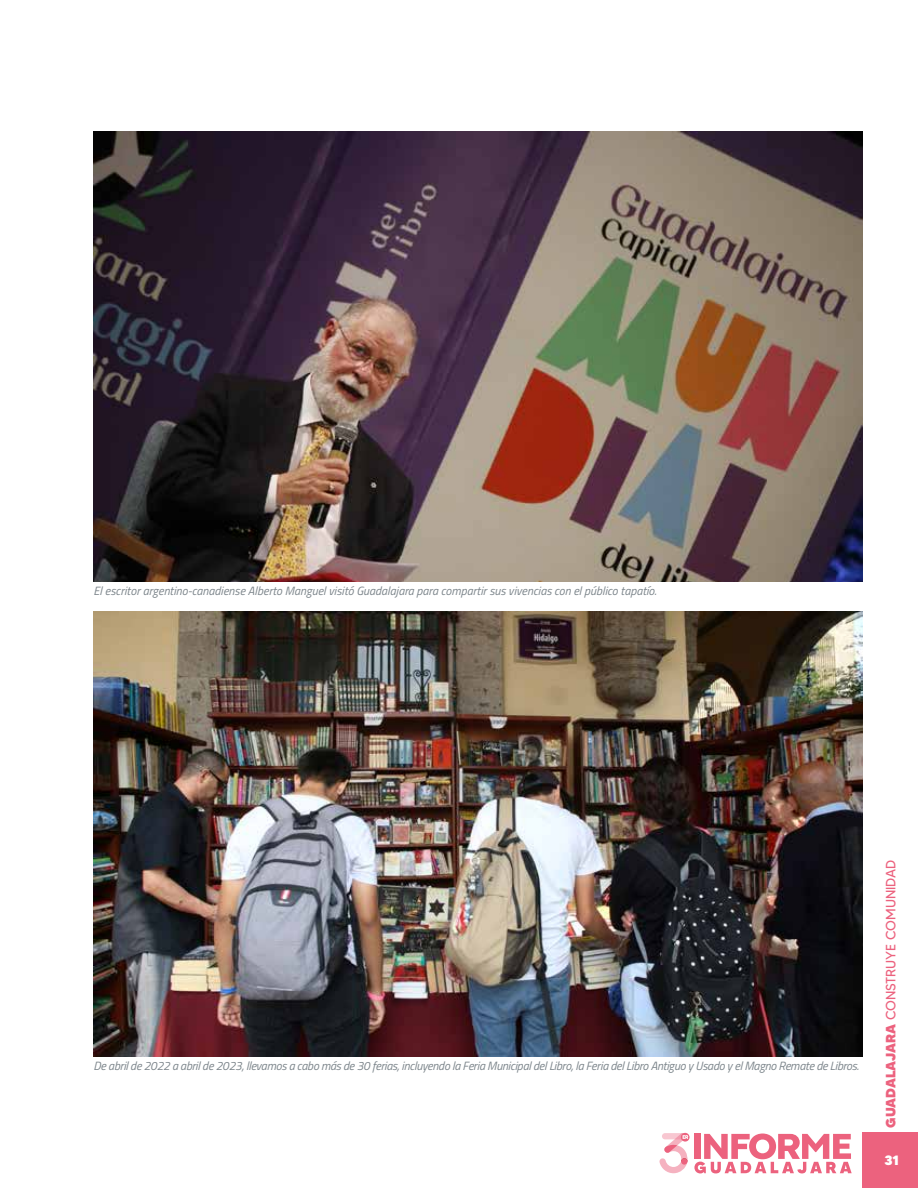
<style>
.page{position:relative;width:918px;height:1188px;background:#fff}
.page>*{position:absolute;margin:0;border:0;box-sizing:border-box;transform-origin:0 0}
.t1{font:13.5px "MADETOMMY";color:#ec627e}
.t2{font:800 13.5px "MADETOMMY";color:#fff}
.t3{font:italic 12px "Titillium Web";letter-spacing:-.02em;color:#7c858b}
.t4{font:italic 12px "Titillium Web";color:#7c858b}
.s1{font-weight:800}
</style>
<div class="page">
<div style="left:863px;top:1133px;width:55px;height:55px;background:#ec627e"></div>
<svg style="left:659px;top:1133px;width:29px;height:40px"></svg>
<div style="left:681px;top:1158px;width:6px;height:7px;background:#ec627e;border-radius:50%"></div>
<svg style="left:694px;top:1134px;width:158px;height:39px"></svg>
<img style="left:94px;top:132px;width:769px;height:450px">
<img style="left:94px;top:612px;width:769px;height:444px">
<p class="t4" style="left:94px;top:582px;width:565px">El escritor argentino-canadiense Alberto Manguel visitó Guadalajara para compartir sus vivencias con el público tapatío.</p>
<p class="t3" style="left:94px;top:1057px;width:767px">De abril de 2022 a abril de 2023, llevamos a cabo más de 30 ferias, incluyendo la Feria Municipal del Libro, la Feria del Libro Antiguo y Usado y el Magno Remate de Libros.</p>
<p class="t1" style="left:882px;top:1128px;width:269px;rotate:-90deg"><span class="s1">GUADALAJARA</span> CONSTRUYE COMUNIDAD</p>
<p class="t2" style="left:884px;top:1151px;width:16px">31</p>
</div>
